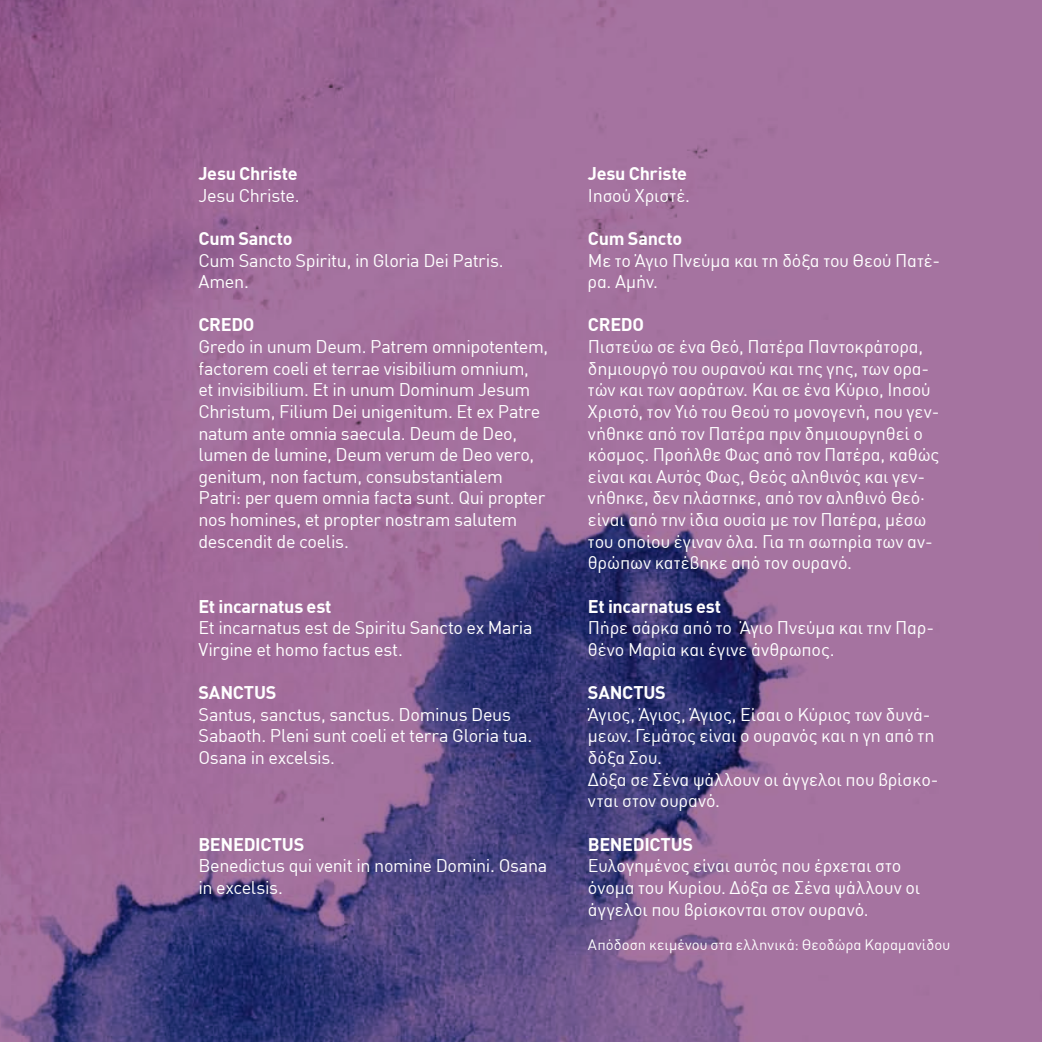
<style>
.page{position:relative;width:1042px;height:1042px;background:#fff}
.page>*{position:absolute;margin:0;border:0;box-sizing:border-box;transform-origin:0 0}
.t1{font:18.03px/21.7px "DIN Greek";letter-spacing:-.01em;color:#fff}
.t2{font:700 18.03px "DIN Greek";letter-spacing:-.015em;color:#fff}
.t3{font:14.88px "DIN Greek";letter-spacing:.005em;color:#fff}
</style>
<div class="page">
<img style="left:0;top:0;width:1042px;height:1042px">
<p class="t2" style="left:198px;top:163px;width:101px">Jesu Christe</p>
<p class="t1" style="left:198px;top:184px;width:103px">Jesu Christe.</p>
<p class="t2" style="left:198px;top:228px;width:96px">Cum Sancto</p>
<p class="t1" style="left:198px;top:249px;width:307px">Cum Sancto Spiritu, in Gloria Dei Patris.<br>Amen.</p>
<p class="t2" style="left:198px;top:314px;width:58px">CREDO</p>
<p class="t1" style="left:198px;top:336px;width:351px">Gredo in unum Deum. Patrem omnipotentem, factorem coeli et terrae visibilium omnium, et invisibilium. Et in unum Dominum Jesum Christum, Filium Dei unigenitum. Et ex Patre natum ante omnia saecula. Deum de Deo, lumen de lumine, Deum verum de Deo vero, genitum, non factum, consubstantialem Patri: per quem omnia facta sunt. Qui propter nos homines, et propter nostram salutem descendit de coelis.</p>
<p class="t2" style="left:198px;top:595px;width:135px">Et incarnatus est</p>
<p class="t1" style="left:198px;top:617px;width:336px">Et incarnatus est de Spiritu Sancto ex Maria<br>Virgine et homo factus est.</p>
<p class="t2" style="left:198px;top:682px;width:79px">SANCTUS</p>
<p class="t1" style="left:198px;top:703px;width:335px">Santus, sanctus, sanctus. Dominus Deus<br>Sabaoth. Pleni sunt coeli et terra Gloria tua.<br>Osana in excelsis.</p>
<p class="t2" style="left:198px;top:833px;width:107px">BENEDICTUS</p>
<p class="t1" style="left:198px;top:855px;width:350px">Benedictus qui venit in nomine Domini. Osana in excelsis.</p>
<p class="t2" style="left:588px;top:163px;width:101px">Jesu Christe</p>
<p class="t1" style="left:588px;top:184px;width:104px">Ιησού Χριστέ.</p>
<p class="t2" style="left:588px;top:228px;width:96px">Cum Sancto</p>
<p class="t1" style="left:588px;top:249px;width:354px">Με το Άγιο Πνεύμα και τη δόξα του Θεού Πατέ&shy;ρα. Αμήν.</p>
<p class="t2" style="left:588px;top:314px;width:58px">CREDO</p>
<p class="t1" style="left:588px;top:336px;width:353px">Πιστεύω σε ένα Θεό, Πατέρα Παντοκράτορα, δημιουργό του ουρανού και της γης, των ορα&shy;τών και των αοράτων. Και σε ένα Κύριο, Ιησού Χριστό, τον Υιό του Θεού το μονογενή, που γεν&shy;νήθηκε από τον Πατέρα πριν δημιουργηθεί ο κόσμος. Προήλθε Φως από τον Πατέρα, καθώς είναι και Αυτός Φως, Θεός αληθινός και γεν&shy;νήθηκε, δεν πλάστηκε, από τον αληθινό Θεό· είναι από την ίδια ουσία με τον Πατέρα, μέσω του οποίου έγιναν όλα. Για τη σωτηρία των αν&shy;θρώπων κατέβηκε από τον ουρανό.</p>
<p class="t2" style="left:588px;top:595px;width:135px">Et incarnatus est</p>
<p class="t1" style="left:588px;top:617px;width:348px">Πήρε σάρκα από το Άγιο Πνεύμα και την Παρ&shy;θένο Μαρία και έγινε άνθρωπος.</p>
<p class="t2" style="left:588px;top:682px;width:79px">SANCTUS</p>
<p class="t1" style="left:588px;top:703px;width:352px">Άγιος, Άγιος, Άγιος, Είσαι ο Κύριος των δυνά&shy;μεων. Γεμάτος είναι ο ουρανός και η γη από τη δόξα Σου.<br>Δόξα σε Σένα ψάλλουν οι άγγελοι που βρίσκο&shy;νται στον ουρανό.</p>
<p class="t2" style="left:588px;top:833px;width:107px">BENEDICTUS</p>
<p class="t1" style="left:588px;top:855px;width:334px">Ευλογημένος είναι αυτός που έρχεται στο όνομα του Κυρίου. Δόξα σε Σένα ψάλλουν οι άγγελοι που βρίσκονται στον ουρανό.</p>
<p class="t3" style="left:588px;top:935px;width:364px">Απόδοση κειμένου στα ελληνικά: Θεοδώρα Καραμανίδου</p>
</div>
